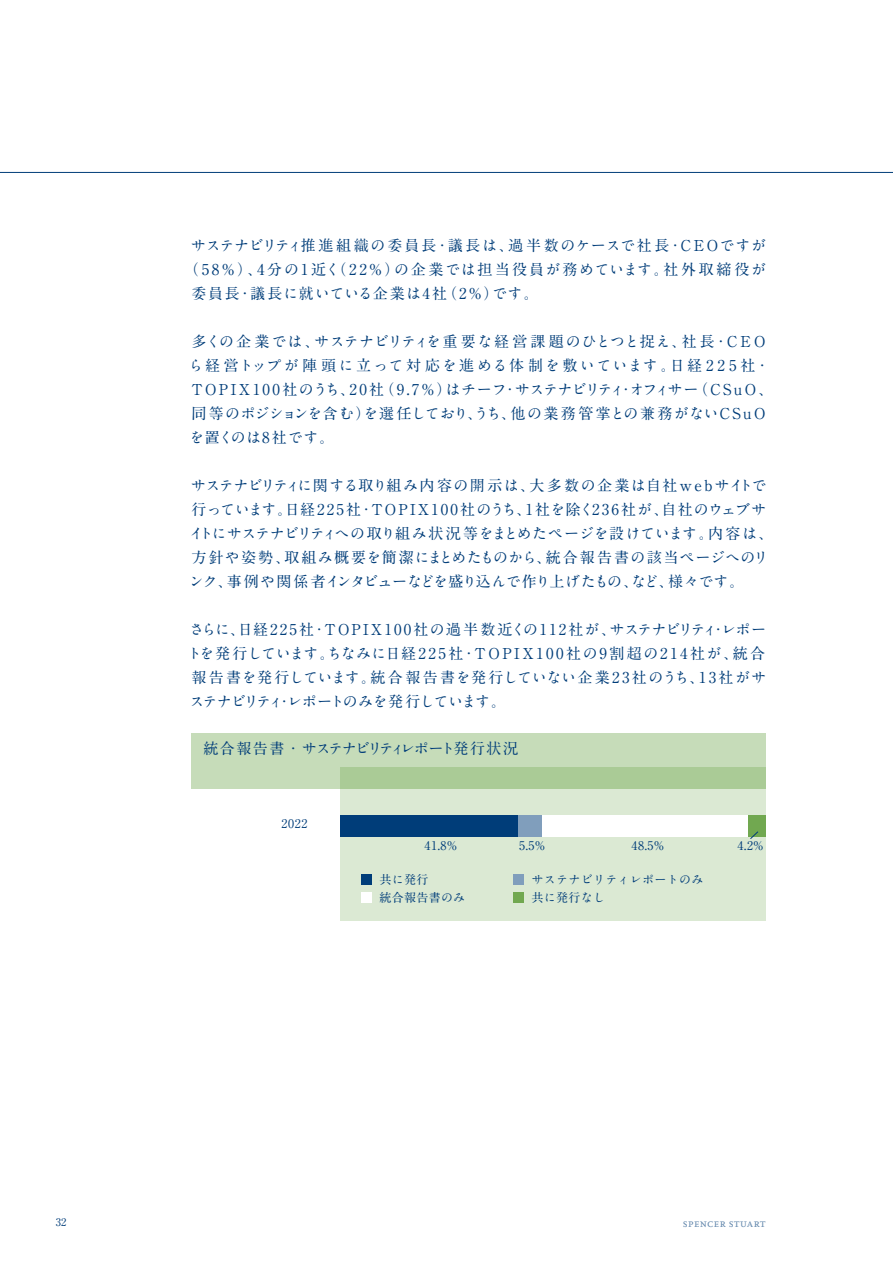
<style>
.page{position:relative;width:893px;height:1263px;background:#fff}
.page>*{position:absolute;margin:0;border:0;box-sizing:border-box;transform-origin:0 0}
.t1{font:700 15px/24px "A1 Mincho Std";letter-spacing:.02em;color:#003d79}
.t2{font:700 15px/24px "A1 Mincho Std";letter-spacing:.05em;color:#003d79;text-align:justify}
.t3{font:700 15px/24px "A1 Mincho Std";letter-spacing:.08em;color:#003d79}
.t4{font:700 15px "A1 Mincho Std";letter-spacing:.12em;color:#003d79}
.t5{font:700 15px "A1 Mincho Std";letter-spacing:.095em;color:#003d79}
.t6{font:15px "A1 Mincho Std Bold 90 pv RKSJ H";letter-spacing:-.08em;color:#003d79}
.t7{font:12px/18px "A1 Mincho Std Bold 90 pv RKSJ H";letter-spacing:.025em;color:#003d79}
.t8{font:12px "Scala Pro";letter-spacing:.005em;color:#668aae}
.t9{font:700 10.5px "A1 Mincho Std";color:#003d79}
</style>
<div class="page">
<hr style="left:0;top:172px;width:893px;height:1px;background:#003d79">
<div style="left:340px;top:767px;width:425px;height:154px;background:#dbe9d3"></div>
<div style="left:191px;top:733px;width:574px;height:56px;background:#c6dcb9"></div>
<div style="left:340px;top:767px;width:425px;height:22px;background:#aacb96"></div>
<div style="left:340px;top:815px;width:425px;height:21px;background:#71a850"></div>
<div style="left:340px;top:815px;width:407px;height:21px;background:#fff"></div>
<div style="left:340px;top:815px;width:201px;height:21px;background:#809ebc"></div>
<div style="left:340px;top:815px;width:178px;height:21px;background:#003d79"></div>
<div style="left:513px;top:892px;width:11px;height:10px;background:#71a850"></div>
<div style="left:513px;top:874px;width:11px;height:10px;background:#809ebc"></div>
<div style="left:361px;top:874px;width:11px;height:10px;background:#003d79"></div>
<div style="left:361px;top:892px;width:11px;height:10px;background:#fff"></div>
<svg style="left:750px;top:831px;width:9px;height:8px"></svg>
<p class="t5" style="left:191px;top:233px;width:577px">サステナビリティ推進組織の委員長・議長は、過半数のケースで社長・C E Oですが</p>
<p class="t4" style="left:184px;top:257px;width:584px">（58%）、4分の1近く（22%）の企業では担当役員が務めています。社外取締役が</p>
<p class="t2" style="left:191px;top:279px;width:349px">委員長・議長に就いている企業は4社（2%）です。</p>
<p class="t3" style="left:189px;top:327px;width:586px">多くの企業では、サステナビリティを重要な経営課題のひとつと捉え、社長・C E Oら経営トップが陣頭に立って対応を進める体制を敷いています。日経 2 2 5 社・TOPIX100社のうち、20社（9.7％）はチーフ・サステナビリティ・オフィサー（CSuO、同等のポジションを含む）を選任しており、うち、他の業務管掌との兼務がないCSuOを置くのは8社です。</p>
<p class="t1" style="left:189px;top:471px;width:586px">サステナビリティに関する取り組み内容の開示は、大多数の企業は自社webサイトで行っています。日経225社・TOPIX100社のうち、1社を除く236社が、自社のウェブサイトにサステナビリティへの取り組み状況等をまとめたページを設けています。内容は、方針や姿勢、取組み概要を簡潔にまとめたものから、統合報告書の該当ページへのリンク、事例や関係者インタビューなどを盛り込んで作り上げたもの、など、様々です。</p>
<p class="t2" style="left:187px;top:615px;width:580px">さらに、日経225社・TOPIX100社の過半数近くの112社が、サステナビリティ・レポートを発行しています。ちなみに日経225社・TOPIX100社の9割超の214社が、統合報告書を発行しています。統合報告書を発行していない企業23社のうち、13社がサステナビリティ・レポートのみを発行しています。</p>
<p class="t6" style="left:203px;top:737px;width:316px">統合報告書・サステナビリティレポート発行状況</p>
<p class="t7" style="left:282px;top:813px;width:27px">2022</p>
<p class="t7" style="left:425px;top:835px;width:34px">41.8%</p>
<p class="t7" style="left:519px;top:835px;width:27px">5.5%</p>
<p class="t7" style="left:632px;top:835px;width:34px">48.5%</p>
<p class="t7" style="left:738px;top:835px;width:27px">4.2%</p>
<p class="t7" style="left:531px;top:868px;width:173px">サステナビリティレポートのみ共に発行なし</p>
<p class="t7" style="left:379px;top:868px;width:87px">共に発行<br>統合報告書のみ</p>
<p class="t9" style="left:56px;top:1214px;width:12px">32</p>
<p class="t8" style="left:683px;top:1216px;width:84px">spencer stuart</p>
</div>
